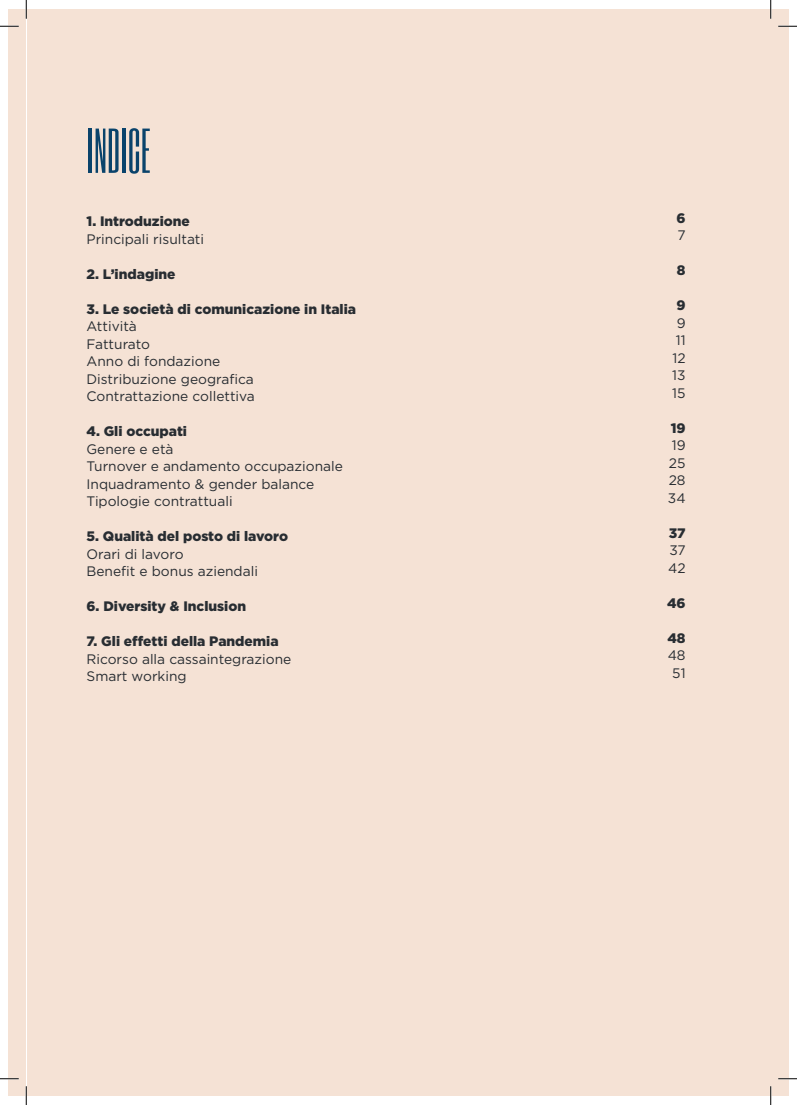
<style>
.page{position:relative;width:797px;height:1105px;background:#fff}
.page>*{position:absolute;margin:0;border:0;box-sizing:border-box;transform-origin:0 0}
.t1{font:52.5px "Six Caps";color:#0a436b}
.t2{font:13.75px "Gotham";color:#282d32}
.t3{font:900 13.75px "Gotham";color:#282d32}
</style>
<div class="page">
<div style="left:9px;top:9px;width:17px;height:1087px;background:#f5e2d5"></div>
<div style="left:27px;top:9px;width:761px;height:1087px;background:#f5e2d5"></div>
<svg style="left:0;top:25px;width:19px;height:2px"></svg>
<svg style="left:778px;top:25px;width:19px;height:2px"></svg>
<svg style="left:0;top:1078px;width:19px;height:1px"></svg>
<svg style="left:778px;top:1078px;width:19px;height:1px"></svg>
<svg style="left:25px;top:0;width:2px;height:19px"></svg>
<svg style="left:25px;top:1086px;width:2px;height:19px"></svg>
<svg style="left:770px;top:0;width:1px;height:19px"></svg>
<svg style="left:770px;top:1086px;width:1px;height:19px"></svg>
<p class="t1" style="left:86px;top:114px;width:66px">INDICE</p>
<p class="t3" style="left:86px;top:214px;width:105px">1. Introduzione</p>
<p class="t2" style="left:86px;top:230px;width:119px">Principali risultati</p>
<p class="t3" style="left:86px;top:266px;width:90px">2. L’indagine</p>
<p class="t3" style="left:86px;top:301px;width:271px">3. Le società di comunicazione in Italia</p>
<p class="t2" style="left:86px;top:318px;width:52px">Attività</p>
<p class="t2" style="left:86px;top:335px;width:65px">Fatturato</p>
<p class="t2" style="left:86px;top:353px;width:135px">Anno di fondazione</p>
<p class="t2" style="left:86px;top:370px;width:169px">Distribuzione geografica</p>
<p class="t2" style="left:86px;top:388px;width:170px">Contrattazione collettiva</p>
<p class="t3" style="left:86px;top:424px;width:102px">4. Gli occupati</p>
<p class="t2" style="left:86px;top:440px;width:88px">Genere e età</p>
<p class="t2" style="left:86px;top:458px;width:258px">Turnover e andamento occupazionale</p>
<p class="t2" style="left:86px;top:475px;width:229px">Inquadramento &amp; gender balance</p>
<p class="t2" style="left:86px;top:493px;width:148px">Tipologie contrattuali</p>
<p class="t3" style="left:86px;top:529px;width:203px">5. Qualità del posto di lavoro</p>
<p class="t2" style="left:86px;top:545px;width:99px">Orari di lavoro</p>
<p class="t2" style="left:86px;top:563px;width:173px">Benefit e bonus aziendali</p>
<p class="t3" style="left:86px;top:599px;width:161px">6. Diversity &amp; Inclusion</p>
<p class="t3" style="left:86px;top:634px;width:194px">7. Gli effetti della Pandemia</p>
<p class="t2" style="left:86px;top:650px;width:206px">Ricorso alla cassaintegrazione</p>
<p class="t2" style="left:86px;top:668px;width:102px">Smart working</p>
<p class="t3" style="left:676px;top:210px;width:11px">6</p>
<p class="t2" style="left:677px;top:226px;width:10px">7</p>
<p class="t3" style="left:677px;top:262px;width:10px">8</p>
<p class="t3" style="left:676px;top:297px;width:11px">9</p>
<p class="t2" style="left:676px;top:314px;width:10px">9</p>
<p class="t2" style="left:675px;top:331px;width:11px">11</p>
<p class="t2" style="left:672px;top:349px;width:15px">12</p>
<p class="t2" style="left:672px;top:366px;width:15px">13</p>
<p class="t2" style="left:672px;top:384px;width:15px">15</p>
<p class="t3" style="left:670px;top:420px;width:16px">19</p>
<p class="t2" style="left:671px;top:436px;width:15px">19</p>
<p class="t2" style="left:669px;top:454px;width:18px">25</p>
<p class="t2" style="left:668px;top:471px;width:18px">28</p>
<p class="t2" style="left:668px;top:489px;width:19px">34</p>
<p class="t3" style="left:669px;top:525px;width:18px">37</p>
<p class="t2" style="left:669px;top:541px;width:18px">37</p>
<p class="t2" style="left:668px;top:559px;width:19px">42</p>
<p class="t3" style="left:667px;top:595px;width:20px">46</p>
<p class="t3" style="left:667px;top:630px;width:20px">48</p>
<p class="t2" style="left:667px;top:646px;width:19px">48</p>
<p class="t2" style="left:672px;top:664px;width:15px">51</p>
</div>
